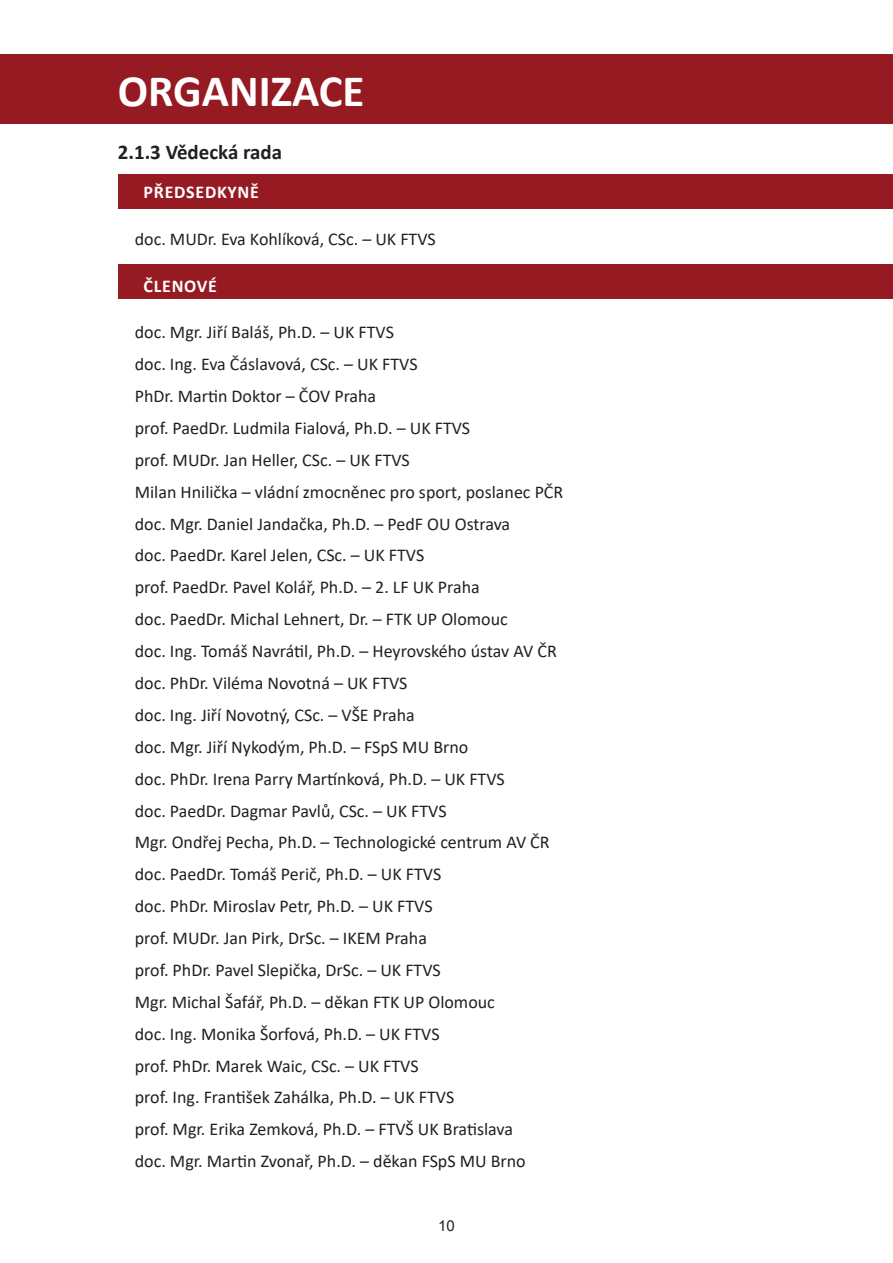
<style>
.page{position:relative;width:893px;height:1263px;background:#fff}
.page>*{position:absolute;margin:0;border:0;box-sizing:border-box;transform-origin:0 0}
.t1{font:700 45px "Calibri";color:#fff}
.t2{font:700 21px "Calibri";color:#231f20}
.t3{font:18px/32px "Calibri";color:#231f20}
.t4{font:700 18px "Calibri";letter-spacing:.04em;color:#fff}
.t5{font:15px "Arial";color:#231f20}
</style>
<div class="page">
<div style="left:0;top:54px;width:893px;height:69px;background:#961a22"></div>
<div style="left:118px;top:265px;width:775px;height:34px;background:#961a22"></div>
<div style="left:118px;top:174px;width:775px;height:34px;background:#961a22"></div>
<h1 class="t1" style="left:118px;top:59px;width:248px">ORGANIZACE</h1>
<p class="t2" style="left:118px;top:138px;width:166px">2.1.3 Vědecká rada</p>
<p class="t4" style="left:144px;top:179px;width:117px">PŘEDSEDKYNĚ</p>
<p class="t3" style="left:135px;top:222px;width:302px">doc. MUDr. Eva Kohlíková, CSc. – UK FTVS</p>
<p class="t4" style="left:144px;top:273px;width:75px">ČLENOVÉ</p>
<p class="t3" style="left:135px;top:316px;width:430px">doc. Mgr. Jiří Baláš, Ph.D. – UK FTVS<br>doc. Ing. Eva Čáslavová, CSc. – UK FTVS<br>PhDr. Martin Doktor – ČOV Praha<br>prof. PaedDr. Ludmila Fialová, Ph.D. – UK FTVS<br>prof. MUDr. Jan Heller, CSc. – UK FTVS<br>Milan Hnilička – vládní zmocněnec pro sport, poslanec PČR doc. Mgr. Daniel Jandačka, Ph.D. – PedF OU Ostrava<br>doc. PaedDr. Karel Jelen, CSc. – UK FTVS<br>prof. PaedDr. Pavel Kolář, Ph.D. – 2. LF UK Praha<br>doc. PaedDr. Michal Lehnert, Dr. – FTK UP Olomouc<br>doc. Ing. Tomáš Navrátil, Ph.D. – Heyrovského ústav AV ČR doc. PhDr. Viléma Novotná – UK FTVS<br>doc. Ing. Jiří Novotný, CSc. – VŠE Praha<br>doc. Mgr. Jiří Nykodým, Ph.D. – FSpS MU Brno<br>doc. PhDr. Irena Parry Martínková, Ph.D. – UK FTVS<br>doc. PaedDr. Dagmar Pavlů, CSc. – UK FTVS<br>Mgr. Ondřej Pecha, Ph.D. – Technologické centrum AV ČR doc. PaedDr. Tomáš Perič, Ph.D. – UK FTVS<br>doc. PhDr. Miroslav Petr, Ph.D. – UK FTVS<br>prof. MUDr. Jan Pirk, DrSc. – IKEM Praha<br>prof. PhDr. Pavel Slepička, DrSc. – UK FTVS<br>Mgr. Michal Šafář, Ph.D. – děkan FTK UP Olomouc<br>doc. Ing. Monika Šorfová, Ph.D. – UK FTVS<br>prof. PhDr. Marek Waic, CSc. – UK FTVS<br>prof. Ing. František Zahálka, Ph.D. – UK FTVS<br>prof. Mgr. Erika Zemková, Ph.D. – FTVŠ UK Bratislava<br>doc. Mgr. Martin Zvonař, Ph.D. – děkan FSpS MU Brno</p>
<p class="t5" style="left:438px;top:1216px;width:18px">10</p>
</div>
